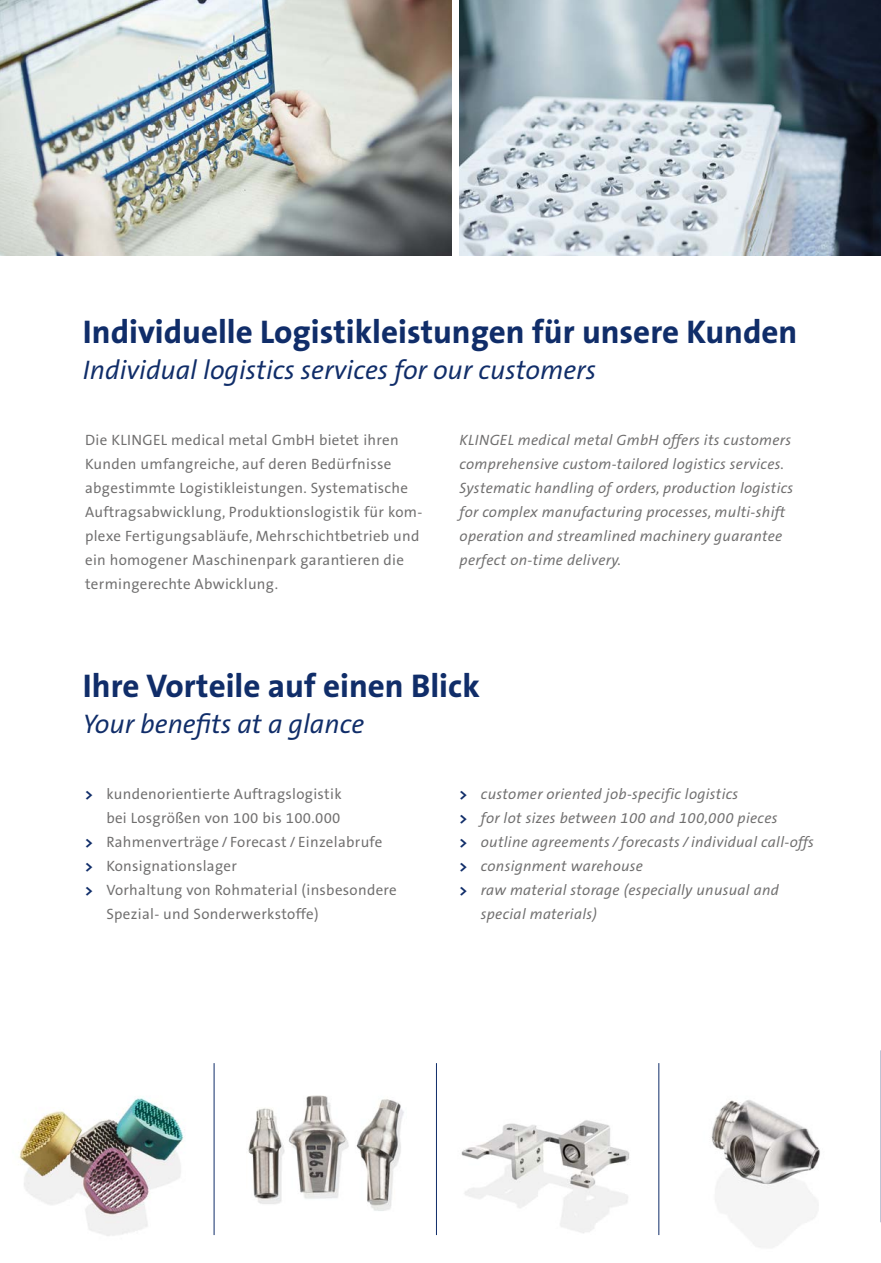
<style>
.page{position:relative;width:881px;height:1263px;background:#fff}
.page>*{position:absolute;margin:0;border:0;box-sizing:border-box;transform-origin:0 0}
.t1{font:700 33px "The Sans Office LF";color:#102d69}
.t2{font:italic 27px "The Sans Office LF";color:#102d69}
.t3{font:15px/24px "The Sans Office LF";letter-spacing:.02em;color:#706f6f}
.t4{font:italic 15px/24px "The Sans Office LF";letter-spacing:.02em;color:#706f6f}
.s1{font-weight:700;color:#102d69}
.s2{font-weight:700;font-style:normal;color:#102d69}
</style>
<div class="page">
<img style="left:18px;top:1063px;width:196px;height:173px">
<img style="left:248px;top:1095px;width:156px;height:116px">
<img style="left:436px;top:1120px;width:194px;height:116px">
<img style="left:658px;top:1063px;width:162px;height:184px">
<hr style="left:214px;top:1063px;width:1px;height:172px;background:#102d69">
<hr style="left:436px;top:1063px;width:1px;height:172px;background:#102d69">
<hr style="left:658px;top:1063px;width:1px;height:172px;background:#102d69">
<hr style="left:880px;top:1050px;width:1px;height:172px;background:#102d69">
<img style="left:0;top:0;width:451px;height:255px">
<img style="left:459px;top:0;width:421px;height:255px">
<h1 class="t1" style="left:83px;top:311px;width:715px">Individuelle Logistikleistungen für unsere Kunden</h1>
<h2 class="t2" style="left:83px;top:353px;width:514px">Individual logistics services for our customers</h2>
<p class="t3" style="left:85px;top:427px;width:338px">Die KLINGEL medical metal GmbH bietet ihren Kunden umfangreiche, auf deren Bedürfnisse abgestimmte Logistikleistungen. Systematische Auftragsabwicklung, Produktionslogistik für kom&shy;plexe Fertigungsabläufe, Mehrschichtbetrieb und ein homogener Maschinenpark garantieren die termingerechte Abwicklung.</p>
<p class="t4" style="left:459px;top:427px;width:335px">KLINGEL medical metal GmbH offers its customers comprehensive custom-tailored logistics services.<br>Systematic handling of orders, production logistics for complex manufacturing processes, multi-shift operation and streamlined machinery guarantee perfect on-time delivery.</p>
<h1 class="t1" style="left:83px;top:665px;width:398px">Ihre Vorteile auf einen Blick</h1>
<h2 class="t2" style="left:83px;top:707px;width:282px">Your benefits at a glance</h2>
<p class="t3" style="left:85px;top:781px;width:258px"><span class="s1">&gt;</span> kundenorientierte Auftragslogistik</p>
<p class="t3" style="left:106px;top:805px;width:235px">bei Losgrößen von 100 bis 100.000</p>
<p class="t3" style="left:85px;top:829px;width:299px"><span class="s1">&gt;</span> Rahmenverträge / Forecast / Einzelabrufe</p>
<p class="t3" style="left:85px;top:853px;width:153px"><span class="s1">&gt;</span> Konsignationslager</p>
<p class="t3" style="left:85px;top:877px;width:313px"><span class="s1">&gt;</span> Vorhaltung von Rohmaterial (insbesondere</p>
<p class="t3" style="left:106px;top:901px;width:214px">Spezial- und Sonderwerkstoffe)</p>
<p class="t4" style="left:459px;top:781px;width:280px"><span class="s2">&gt;</span> customer oriented job-specific logistics</p>
<p class="t4" style="left:459px;top:805px;width:319px"><span class="s2">&gt;</span> for lot sizes between 100 and 100,000 pieces</p>
<p class="t4" style="left:459px;top:829px;width:356px"><span class="s2">&gt;</span> outline agreements / forecasts / individual call-offs</p>
<p class="t4" style="left:459px;top:853px;width:185px"><span class="s2">&gt;</span> consignment warehouse</p>
<p class="t4" style="left:459px;top:877px;width:320px"><span class="s2">&gt;</span> raw material storage (especially unusual and</p>
<p class="t4" style="left:480px;top:901px;width:117px">special materials)</p>
</div>
